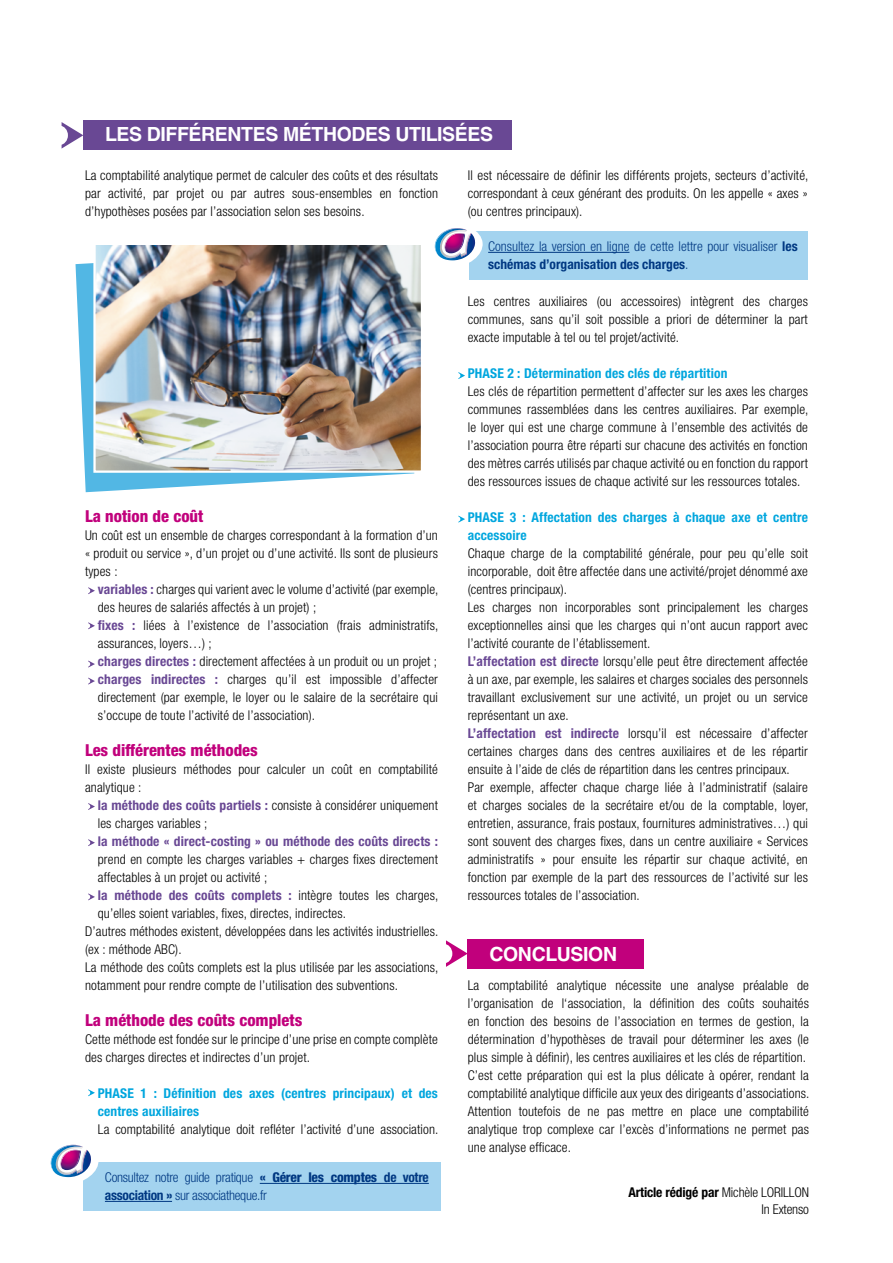
<style>
.page{position:relative;width:893px;height:1263px;background:#fff}
.page>*{position:absolute;margin:0;border:0;box-sizing:border-box;transform-origin:0 0}
.t1{font:700 19.5px "Helvetica LT Std";letter-spacing:-.02em;color:#fff}
.t2{font:800 condensed 16.5px "Helvetica Neue";color:#c1007c}
.t3{font:300 condensed 13.5px/18px "Helvetica Neue";letter-spacing:.01em;color:#000}
.t4{font:700 condensed 13.5px/18px "Helvetica Neue";letter-spacing:.01em;color:#00a6de}
.t5{font:700 condensed 13.5px "Helvetica Neue";letter-spacing:.01em;color:#694894}
.t6{font:300 condensed 13.5px/18px "Helvetica Neue";color:#003882}
.t7{font:300 condensed 13.5px/18px "Helvetica Neue";letter-spacing:-.02em;color:#003882}
.t8{font:300 condensed 13.5px/16.5px "Helvetica Neue";letter-spacing:-.01em;color:#000;text-align:right}
.s1{font-weight:700;color:#694894}
.s2{font-weight:300;color:#000}
.s3{font-weight:800}
.s4{font-weight:700}
</style>
<div class="page">
<div style="left:83px;top:120px;width:429px;height:30px;background:#694894"></div>
<div style="left:83px;top:1162px;width:358px;height:49px;background:#a3d3ef"></div>
<hr style="left:260px;top:1183px;width:169px;height:1px;background:#003882">
<hr style="left:105px;top:1201px;width:67px;height:1px;background:#003882">
<svg style="left:88px;top:587px;width:7px;height:7px"></svg>
<svg style="left:88px;top:622px;width:7px;height:7px"></svg>
<svg style="left:88px;top:660px;width:7px;height:8px"></svg>
<svg style="left:88px;top:677px;width:7px;height:8px"></svg>
<svg style="left:88px;top:803px;width:7px;height:7px"></svg>
<svg style="left:88px;top:839px;width:7px;height:7px"></svg>
<svg style="left:88px;top:893px;width:7px;height:7px"></svg>
<svg style="left:62px;top:122px;width:21px;height:27px"></svg>
<div style="left:51px;top:126px;width:17px;height:19px;background:#fff;border-radius:50%"></div>
<div style="left:468px;top:939px;width:176px;height:29px;background:#c1007c"></div>
<svg style="left:446px;top:940px;width:22px;height:27px"></svg>
<div style="left:435px;top:944px;width:17px;height:19px;background:#fff;border-radius:50%"></div>
<div style="left:469px;top:232px;width:339px;height:48px;background:#a3d3ef"></div>
<hr style="left:488px;top:252px;width:141px;height:1px;background:#003882">
<svg style="left:50px;top:1144px;width:49px;height:37px"></svg>
<svg style="left:434px;top:228px;width:50px;height:35px"></svg>
<svg style="left:88px;top:1089px;width:7px;height:7px"></svg>
<svg style="left:458px;top:372px;width:7px;height:7px"></svg>
<svg style="left:458px;top:516px;width:7px;height:7px"></svg>
<svg style="left:76px;top:263px;width:338px;height:229px;fill:#52b7e4"></svg>
<img style="left:96px;top:246px;width:324px;height:224px">
<div style="left:93px;top:243px;width:330px;height:230px;border:2px solid #fff"></div>
<h1 class="t1" style="left:105px;top:123px;width:390px">LES DIFFÉRENTES MÉTHODES UTILISÉES</h1>
<p class="t3" style="left:85px;top:166px;width:354px;text-align:justify">La comptabilité analytique permet de calculer des coûts et des résultats par activité, par projet ou par autres sous-ensembles en fonction d’hypothèses posées par l’association selon ses besoins.</p>
<p class="t2" style="left:85px;top:506px;width:120px">La notion de coût</p>
<p class="t3" style="left:85px;top:526px;width:354px;text-align:justify">Un coût est un ensemble de charges correspondant à la formation d’un « produit ou service », d’un projet ou d’une activité. Ils sont de plusieurs types :</p>
<p class="t3" style="left:98px;top:580px;width:342px"><span class="s1">variables :</span> charges qui varient avec le volume d’activité (par exemple, des heures de salariés affectés à un projet) ;<br><span class="s1">fixes :</span> liées à l’existence de l’association (frais administratifs, assurances, loyers…) ;<br><span class="s1">charges directes :</span> directement affectées à un produit ou un projet ; <span class="s1">charges indirectes :</span> charges qu’il est impossible d’affecter directement (par exemple, le loyer ou le salaire de la secrétaire qui s’occupe de toute l’activité de l’association).</p>
<p class="t2" style="left:85px;top:740px;width:174px">Les différentes méthodes</p>
<p class="t3" style="left:85px;top:760px;width:354px">Il existe plusieurs méthodes pour calculer un coût en comptabilité analytique :</p>
<p class="t3" style="left:98px;top:796px;width:342px"><span class="s1">la méthode des coûts partiels :</span> consiste à considérer uniquement les charges variables ;</p>
<p class="t5" style="left:98px;top:833px;width:342px">la méthode « direct-costing » ou méthode des coûts directs :</p>
<p class="t3" style="left:98px;top:850px;width:342px">prend en compte les charges variables + charges fixes directement</p>
<p class="t3" style="left:98px;top:868px;width:171px">affectables à un projet ou activité ;</p>
<p class="t5" style="left:98px;top:887px;width:342px">la méthode des coûts complets : <span class="s2">intègre toutes les charges,</span></p>
<p class="t3" style="left:98px;top:904px;width:250px">qu’elles soient variables, fixes, directes, indirectes.</p>
<p class="t3" style="left:85px;top:922px;width:355px">D’autres méthodes existent, développées dans les activités industrielles.</p>
<p class="t3" style="left:85px;top:940px;width:98px">(ex : méthode ABC).</p>
<p class="t3" style="left:85px;top:958px;width:355px">La méthode des coûts complets est la plus utilisée par les associations,</p>
<p class="t3" style="left:85px;top:976px;width:314px">notamment pour rendre compte de l’utilisation des subventions.</p>
<p class="t2" style="left:85px;top:1010px;width:219px">La méthode des coûts complets</p>
<p class="t3" style="left:85px;top:1030px;width:354px">Cette méthode est fondée sur le principe d’une prise en compte complète des charges directes et indirectes d’un projet.</p>
<p class="t4" style="left:98px;top:1084px;width:342px">PHASE 1 : Définition des axes (centres principaux) et des centres auxiliaires</p>
<p class="t3" style="left:98px;top:1120px;width:342px">La comptabilité analytique doit refléter l’activité d’une association.</p>
<p class="t7" style="left:105px;top:1168px;width:325px">Consultez notre guide pratique <span class="s3">« Gérer les comptes</span> <span class="s4">de votre association</span> <span class="s3">»</span> sur associatheque.fr</p>
<p class="t3" style="left:468px;top:166px;width:342px;text-align:justify">Il est nécessaire de définir les différents projets, secteurs d’activité, correspondant à ceux générant des produits. On les appelle « axes » (ou centres principaux).</p>
<p class="t6" style="left:488px;top:237px;width:311px">Consultez la version en ligne de cette lettre pour visualiser <span class="s4">les schémas d’organisation des charges</span>.</p>
<p class="t3" style="left:468px;top:292px;width:342px;text-align:justify">Les centres auxiliaires (ou accessoires) intègrent des charges communes, sans qu’il soit possible a priori de déterminer la part exacte imputable à tel ou tel projet/activité.</p>
<p class="t4" style="left:468px;top:364px;width:261px">PHASE 2 : Détermination des clés de répartition</p>
<p class="t3" style="left:468px;top:382px;width:342px;text-align:justify">Les clés de répartition permettent d’affecter sur les axes les charges communes rassemblées dans les centres auxiliaires. Par exemple, le loyer qui est une charge commune à l’ensemble des activités de l’association pourra être réparti sur chacune des activités en fonction des mètres carrés utilisés par chaque activité ou en fonction du rapport des ressources issues de chaque activité sur les ressources totales.</p>
<p class="t4" style="left:468px;top:508px;width:342px">PHASE 3 : Affectation des charges à chaque axe et centre accessoire</p>
<p class="t3" style="left:468px;top:544px;width:342px">Chaque charge de la comptabilité générale, pour peu qu’elle soit incorporable, doit être affectée dans une activité/projet dénommé axe (centres principaux).<br>Les charges non incorporables sont principalement les charges exceptionnelles ainsi que les charges qui n’ont aucun rapport avec l’activité courante de l’établissement.<br><span class="s1">L’affectation est directe</span> lorsqu’elle peut être directement affectée à un axe, par exemple, les salaires et charges sociales des personnels travaillant exclusivement sur une activité, un projet ou un service représentant un axe.<br><span class="s1">L’affectation est indirecte</span> lorsqu’il est nécessaire d’affecter certaines charges dans des centres auxiliaires et de les répartir ensuite à l’aide de clés de répartition dans les centres principaux.<br>Par exemple, affecter chaque charge liée à l’administratif (salaire et charges sociales de la secrétaire et/ou de la comptable, loyer, entretien, assurance, frais postaux, fournitures administratives…) qui sont souvent des charges fixes, dans un centre auxiliaire « Services administratifs » pour ensuite les répartir sur chaque activité, en fonction par exemple de la part des ressources de l’activité sur les ressources totales de l’association.</p>
<h1 class="t1" style="left:489px;top:943px;width:129px">CONCLUSION</h1>
<p class="t3" style="left:468px;top:976px;width:343px">La comptabilité analytique nécessite une analyse préalable de l’organisation de l‘association, la définition des coûts souhaités en fonction des besoins de l’association en termes de gestion, la détermination d’hypothèses de travail pour déterminer les axes (le plus simple à définir), les centres auxiliaires et les clés de répartition.<br>C’est cette préparation qui est la plus délicate à opérer, rendant la comptabilité analytique difficile aux yeux des dirigeants d’associations.<br>Attention toutefois de ne pas mettre en place une comptabilité analytique trop complexe car l’excès d’informations ne permet pas une analyse efficace.</p>
<p class="t8" style="left:628px;top:1184px;width:182px"><span class="s4">Article rédigé par</span> Michèle LORILLON<br>In Extenso</p>
</div>
